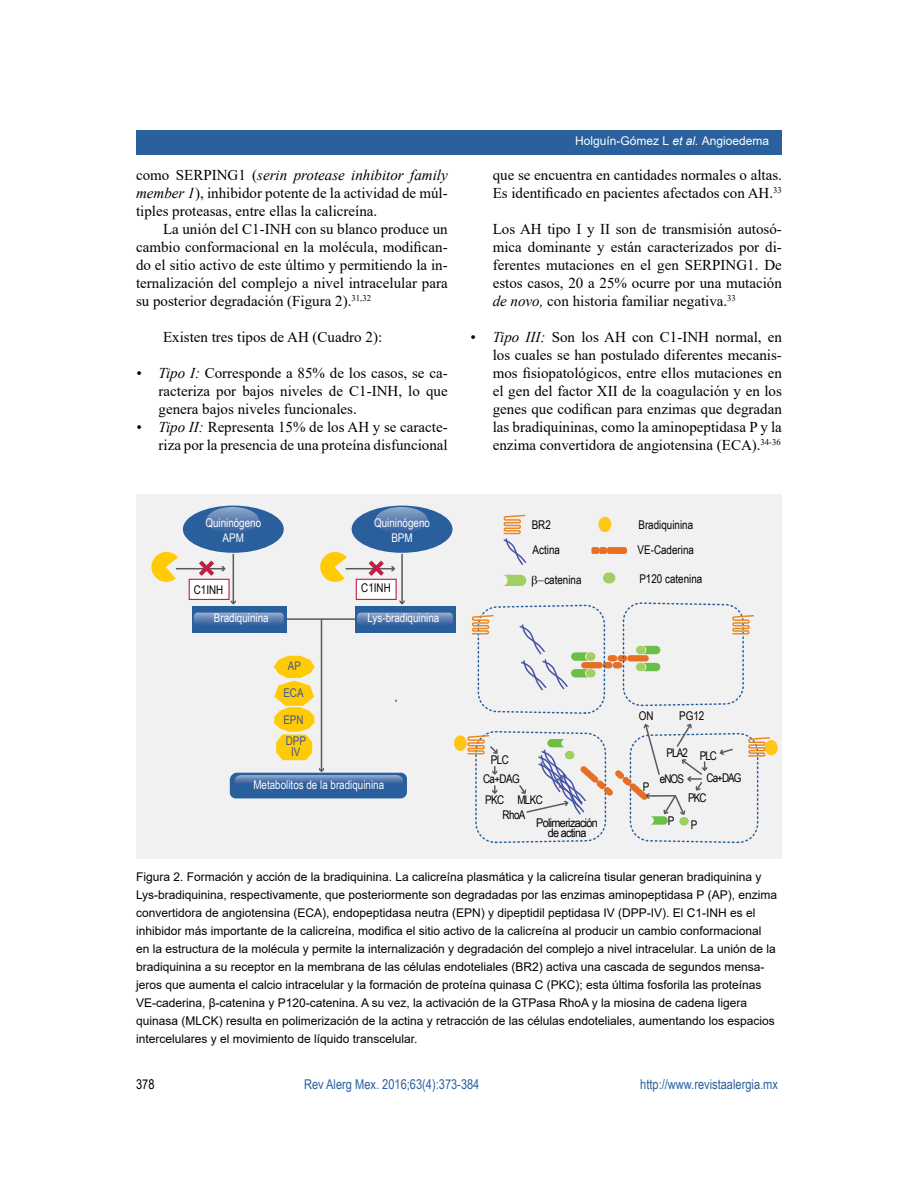
<style>
.page{position:relative;width:918px;height:1188px;background:#fff}
.page>*{position:absolute;margin:0;border:0;box-sizing:border-box;transform-origin:0 0}
.t1{font:15px/18px "Times New Roman";color:#000;text-align:justify}
.t2{font:13.5px "Arial Narrow";color:#29609d}
.t3{font:13.5px "Arial Narrow";color:#000}
.t4{font:12px/18px "Arial";color:#000}
.t5{font:12px/25px "Arial Narrow";color:#000}
.t6{font:12px/14.4px "Arial Narrow";color:#fff;text-align:center}
.t7{font:12px "Arial";color:#fff}
.t8{font:12px "Arial Narrow";letter-spacing:-.05em;color:#000;scale:1.1 1}
.t9{font:12px/10.5px "Arial Narrow";color:#38539d;text-align:center}
.s1{font-style:italic}
</style>
<div class="page">
<div style="left:136px;top:130px;width:646px;height:24px;background:#29609d"></div>
<div style="left:136px;top:494px;width:646px;height:365px;background:#f1f1f2"></div>
<hr style="left:286px;top:618px;width:71px;height:2px;background:#58595b">
<div style="left:183px;top:506px;width:101px;height:47px;background:#2a5f9d;border-radius:50%"></div>
<div style="left:192px;top:606px;width:94px;height:26px;background:#2a5f9d"></div>
<hr style="left:233px;top:554px;width:1px;height:49px;background:#58595b">
<svg style="left:231px;top:600px;width:5px;height:5px"></svg>
<hr style="left:401px;top:554px;width:2px;height:49px;background:#58595b">
<svg style="left:400px;top:600px;width:5px;height:5px"></svg>
<svg style="left:206px;top:507px;width:53px;height:25px"></svg>
<div style="left:352px;top:506px;width:100px;height:47px;background:#2a5f9d;border-radius:50%"></div>
<svg style="left:375px;top:507px;width:53px;height:25px"></svg>
<svg style="left:194px;top:613px;width:90px;height:12px"></svg>
<div style="left:355px;top:606px;width:100px;height:26px;background:#2a5f9d"></div>
<svg style="left:357px;top:613px;width:96px;height:12px"></svg>
<svg style="left:151px;top:552px;width:27px;height:30px"></svg>
<svg style="left:320px;top:552px;width:27px;height:30px"></svg>
<svg style="left:274px;top:656px;width:41px;height:104px"></svg>
<div style="left:189px;top:579px;width:40px;height:20px;background:#fff"></div>
<div style="left:189px;top:579px;width:41px;height:21px;border:1px solid #bf1f41"></div>
<hr style="left:176px;top:568px;width:48px;height:1px;background:#58595b">
<svg style="left:221px;top:566px;width:5px;height:5px"></svg>
<div style="left:356px;top:579px;width:40px;height:20px;background:#fff"></div>
<div style="left:356px;top:579px;width:41px;height:21px;border:1px solid #bf1f41"></div>
<svg style="left:199px;top:561px;width:15px;height:15px"></svg>
<hr style="left:346px;top:568px;width:48px;height:1px;background:#58595b">
<svg style="left:391px;top:566px;width:4px;height:5px"></svg>
<svg style="left:369px;top:561px;width:15px;height:15px"></svg>
<svg style="left:503px;top:575px;width:23px;height:11px"></svg>
<svg style="left:503px;top:514px;width:24px;height:51px"></svg>
<div style="left:607px;top:547px;width:20px;height:7px;background:#e76f24;border-radius:3px"></div>
<div style="left:599px;top:547px;width:8px;height:7px;background:#e76f24;border-radius:2px"></div>
<div style="left:591px;top:547px;width:8px;height:7px;background:#e76f24;border-radius:2px"></div>
<div style="left:618px;top:655px;width:9px;height:7px;background:#e76f24;border-radius:3px"></div>
<div style="left:608px;top:655px;width:9px;height:7px;background:#e76f24;border-radius:3px"></div>
<div style="left:613px;top:662px;width:9px;height:6px;background:#e76f24;border-radius:3px"></div>
<div style="left:603px;top:662px;width:9px;height:6px;background:#e76f24;border-radius:3px"></div>
<div style="left:603px;top:572px;width:12px;height:11px;background:#a2cf63;border-radius:5px"></div>
<svg style="left:622px;top:602px;width:132px;height:105px"></svg>
<div style="left:636px;top:663px;width:9px;height:8px;background:#a2cf63;border-radius:4px"></div>
<svg style="left:471px;top:604px;width:135px;height:110px"></svg>
<div style="left:586px;top:669px;width:9px;height:8px;background:#a2cf63;border-radius:4px"></div>
<div style="left:765px;top:740px;width:13px;height:15px;background:#ffc517;border-radius:50%"></div>
<div style="left:598px;top:517px;width:13px;height:15px;background:#ffc517;border-radius:50%"></div>
<div style="left:454px;top:735px;width:13px;height:16px;background:#ffc517;border-radius:50%"></div>
<svg style="left:466px;top:723px;width:305px;height:121px"></svg>
<hr style="left:321px;top:619px;width:1px;height:152px;background:#58595b">
<svg style="left:230px;top:768px;width:177px;height:30px;background:#5980b0"></svg>
<p class="t1" style="left:136px;top:166px;width:313px">como SERPING1 (<span class="s1">serin protease inhibitor family member 1</span>), inhibidor potente de la actividad de múl&shy;tiples proteasas, entre ellas la calicreína.</p>
<p class="t1" style="left:136px;top:220px;width:313px;text-indent:27px">La unión del C1-INH con su blanco produce un cambio conformacional en la molécula, modifican&shy;do el sitio activo de este último y permitiendo la in&shy;ternalización del complejo a nivel intracelular para su posterior degradación (Figura 2).<sup>31,32</sup></p>
<p class="t1" style="left:163px;top:328px;width:221px">Existen tres tipos de AH (Cuadro 2):</p>
<p class="t1" style="left:159px;top:364px;width:291px;text-indent:-22px"><span class="s1">• Tipo I:</span> Corresponde a 85% de los casos, se ca&shy;racteriza por bajos niveles de C1-INH, lo que genera bajos niveles funcionales.</p>
<p class="t1" style="left:136px;top:418px;width:313px;text-align:right"><span class="s1">• Tipo II:</span> Representa 15% de los AH y se caracte&shy;riza por la presencia de una proteína disfuncional</p>
<p class="t7" style="left:575px;top:133px;width:196px">Holguín-Gómez L <span class="s1">et al.</span> Angioedema</p>
<p class="t1" style="left:493px;top:166px;width:291px">que se encuentra en cantidades normales o altas.<br>Es identificado en pacientes afectados con AH.<sup>33</sup></p>
<p class="t1" style="left:493px;top:220px;width:291px">Los AH tipo I y II son de transmisión autosó&shy;mica dominante y están caracterizados por di&shy;ferentes mutaciones en el gen SERPING1. De estos casos, 20 a 25% ocurre por una mutación <span class="s1">de novo,</span> con historia familiar negativa.<sup>33</sup></p>
<p class="t1" style="left:493px;top:328px;width:291px;text-indent:-22px"><span class="s1">• Tipo III:</span> Son los AH con C1-INH normal, en los cuales se han postulado diferentes mecanis&shy;mos fisiopatológicos, entre ellos mutaciones en el gen del factor XII de la coagulación y en los genes que codifican para enzimas que degradan las bradiquininas, como la aminopeptidasa P y la enzima convertidora de angiotensina (ECA).<sup>34-36</sup></p>
<p class="t6" style="left:205px;top:515px;width:57px">Quininógeno<br>APM</p>
<p class="t6" style="left:374px;top:515px;width:57px">Quininógeno<br>BPM</p>
<p class="t5" style="left:194px;top:577px;width:31px">C1INH</p>
<p class="t5" style="left:361px;top:575px;width:31px">C1INH</p>
<p class="t6" style="left:214px;top:611px;width:56px">Bradiquinina</p>
<p class="t6" style="left:368px;top:611px;width:73px">Lys-bradiquinina</p>
<p class="t9" style="left:288px;top:660px;width:15px">AP</p>
<p class="t9" style="left:283px;top:687px;width:22px">ECA</p>
<p class="t9" style="left:286px;top:735px;width:22px">DPP<br>IV</p>
<p class="t9" style="left:283px;top:714px;width:22px">EPN</p>
<p class="t6" style="left:253px;top:777px;width:132px">Metabolitos de la bradiquinina</p>
<p class="t5" style="left:532px;top:512px;width:21px">BR2</p>
<p class="t5" style="left:638px;top:512px;width:58px">Bradiquinina<br>VE-Caderina</p>
<p class="t5" style="left:639px;top:566px;width:64px">P120 catenina</p>
<p class="t5" style="left:533px;top:537px;width:29px">Actina</p>
<p class="t5" style="left:538px;top:567px;width:45px">−catenina</p>
<p class="t5" style="left:491px;top:747px;width:19px">PLC</p>
<p class="t5" style="left:639px;top:703px;width:16px">ON</p>
<p class="t5" style="left:679px;top:703px;width:27px">PG12</p>
<p class="t5" style="left:666px;top:740px;width:52px">PLA2 PLC</p>
<p class="t5" style="left:483px;top:766px;width:38px">Ca+DAG</p>
<p class="t5" style="left:660px;top:766px;width:26px">eNOS</p>
<p class="t5" style="left:706px;top:765px;width:37px">Ca+DAG</p>
<p class="t5" style="left:643px;top:773px;width:8px">P</p>
<p class="t5" style="left:485px;top:787px;width:59px">PKC MLKC</p>
<p class="t5" style="left:503px;top:801px;width:24px">RhoA</p>
<p class="t8" style="left:536px;top:814px;width:58px">Polimerización</p>
<p class="t5" style="left:668px;top:808px;width:8px">P</p>
<p class="t8" style="left:548px;top:824px;width:37px">de actina</p>
<p class="t5" style="left:688px;top:784px;width:20px">PKC</p>
<p class="t5" style="left:691px;top:812px;width:8px">P</p>
<p class="t4" style="left:136px;top:868px;width:643px">Figura 2. Formación y acción de la bradiquinina. La calicreína plasmática y la calicreína tisular generan bradiquinina y Lys-bradiquinina, respectivamente, que posteriormente son degradadas por las enzimas aminopeptidasa P (AP), enzima convertidora de angiotensina (ECA), endopeptidasa neutra (EPN) y dipeptidil peptidasa IV (DPP-IV). El C1-INH es el inhibidor más importante de la calicreína, modifica el sitio activo de la calicreína al producir un cambio conformacional en la estructura de la molécula y permite la internalización y degradación del complejo a nivel intracelular. La unión de la bradiquinina a su receptor en la membrana de las células endoteliales (BR2) activa una cascada de segundos mensa&shy;jeros que aumenta el calcio intracelular y la formación de proteína quinasa C (PKC); esta última fosforila las proteínas VE-caderina, β-catenina y P120-catenina. A su vez, la activación de la GTPasa RhoA y la miosina de cadena ligera quinasa (MLCK) resulta en polimerización de la actina y retracción de las células endoteliales, aumentando los espacios intercelulares y el movimiento de líquido transcelular.</p>
<p class="t3" style="left:136px;top:1074px;width:20px">378</p>
<p class="t2" style="left:304px;top:1074px;width:177px">Rev Alerg Mex. 2016;63(4):373-384</p>
<p class="t2" style="left:640px;top:1075px;width:139px">http://www.revistaalergia.mx</p>
</div>
